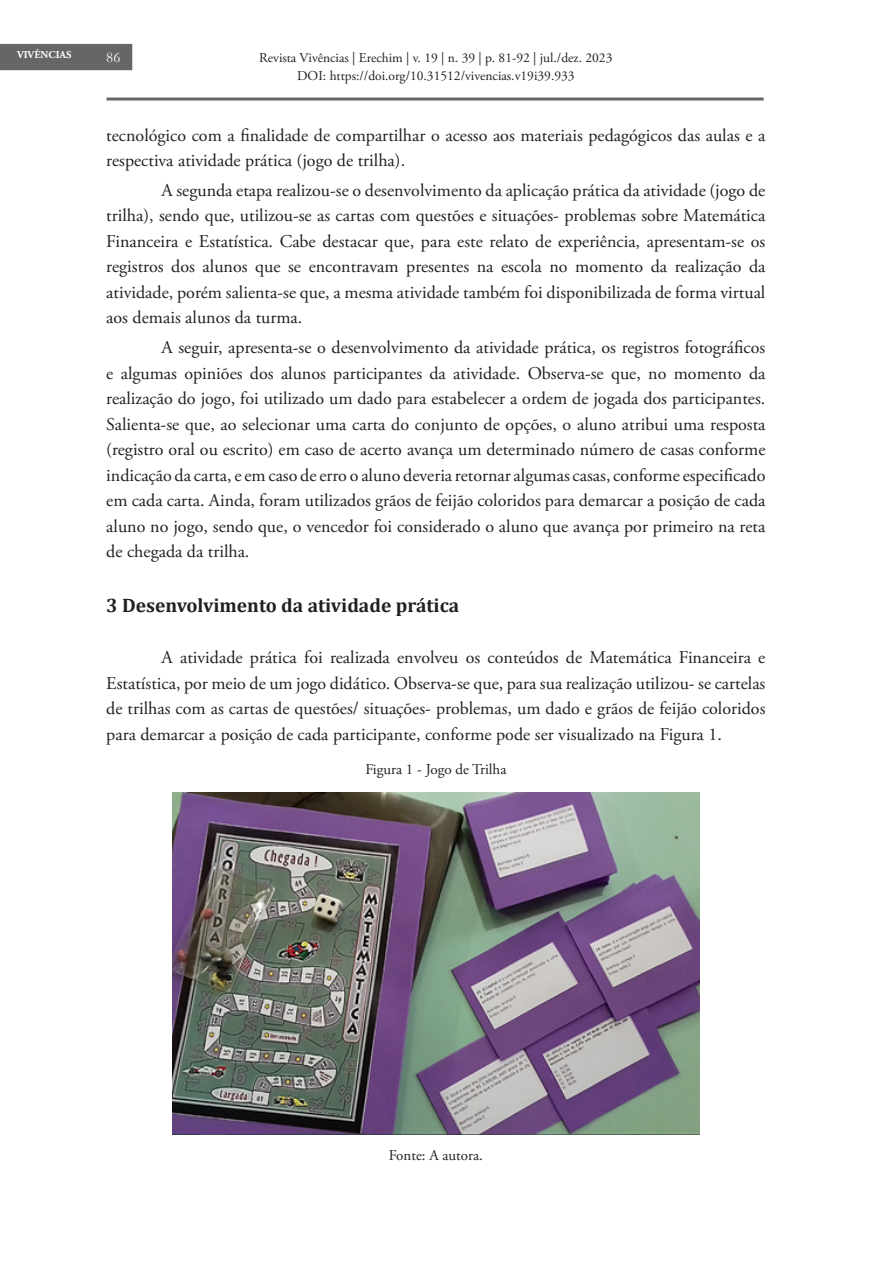
<style>
.page{position:relative;width:893px;height:1263px;background:#fff}
.page>*{position:absolute;margin:0;border:0;box-sizing:border-box;transform-origin:0 0}
.Subtítulos_no_capítu{font:700 19.5px "Cambria";color:#231f20}
.TEXTO_NORMAL{font:18px/25.5px "Adobe Garamond Pro";color:#231f20;text-align:justify}
.Tabela{font:15px "Adobe Garamond Pro";color:#231f20}
.t1{font:15px "Garamond";color:#fff}
.t2{font:13.5px/18px "Adobe Garamond Pro";color:#231f20;text-align:center}
.t3{font:700 10.5px "Adobe Garamond Pro";color:#fff}
</style>
<div class="page">
<div style="left:0;top:44px;width:132px;height:26px;background:#666"></div>
<hr style="left:107px;top:98px;width:657px;height:3px;background:#666">
<img style="left:173px;top:792px;width:527px;height:342px">
<p class="t3" style="left:17px;top:49px;width:56px">VIVÊNCIAS</p>
<p class="t2" style="left:259px;top:49px;width:355px">Revista Vivências | Erechim | v. 19 | n. 39 | p. 81-92 | jul./dez. 2023<br>DOI: https://doi.org/10.31512/vivencias.v19i39.933</p>
<p class="t1" style="left:106px;top:47px;width:16px">86</p>
<p class="TEXTO_NORMAL" style="left:106px;top:123px;width:661px">tecnológico com a finalidade de compartilhar o acesso aos materiais pedagógicos das aulas e a respectiva atividade prática (jogo de trilha).</p>
<p class="TEXTO_NORMAL" style="left:106px;top:178px;width:661px;text-indent:55px">A segunda etapa realizou-se o desenvolvimento da aplicação prática da atividade (jogo de trilha), sendo que, utilizou-se as cartas com questões e situações- problemas sobre Matemática Financeira e Estatística. Cabe destacar que, para este relato de experiência, apresentam-se os registros dos alunos que se encontravam presentes na escola no momento da realização da atividade, porém salienta-se que, a mesma atividade também foi disponibilizada de forma virtual aos demais alunos da turma.</p>
<p class="TEXTO_NORMAL" style="left:106px;top:335px;width:661px;text-indent:55px">A seguir, apresenta-se o desenvolvimento da atividade prática, os registros fotográficos e algumas opiniões dos alunos participantes da atividade. Observa-se que, no momento da realização do jogo, foi utilizado um dado para estabelecer a ordem de jogada dos participantes.<br>Salienta-se que, ao selecionar uma carta do conjunto de opções, o aluno atribui uma resposta (registro oral ou escrito) em caso de acerto avança um determinado número de casas conforme indicação da carta, e em caso de erro o aluno deveria retornar algumas casas, conforme especificado em cada carta. Ainda, foram utilizados grãos de feijão coloridos para demarcar a posição de cada aluno no jogo, sendo que, o vencedor foi considerado o aluno que avança por primeiro na reta de chegada da trilha.</p>
<p class="Subtítulos_no_capítu" style="left:106px;top:592px;width:354px">3 Desenvolvimento da atividade prática</p>
<p class="TEXTO_NORMAL" style="left:106px;top:646px;width:661px;text-indent:55px">A atividade prática foi realizada envolveu os conteúdos de Matemática Financeira e Estatística, por meio de um jogo didático. Observa-se que, para sua realização utilizou- se cartelas de trilhas com as cartas de questões/ situações- problemas, um dado e grãos de feijão coloridos para demarcar a posição de cada participante, conforme pode ser visualizado na Figura 1.</p>
<p class="Tabela" style="left:365px;top:760px;width:143px">Figura 1 - Jogo de Trilha</p>
<p class="Tabela" style="left:389px;top:1146px;width:96px">Fonte: A autora.</p>
</div>
